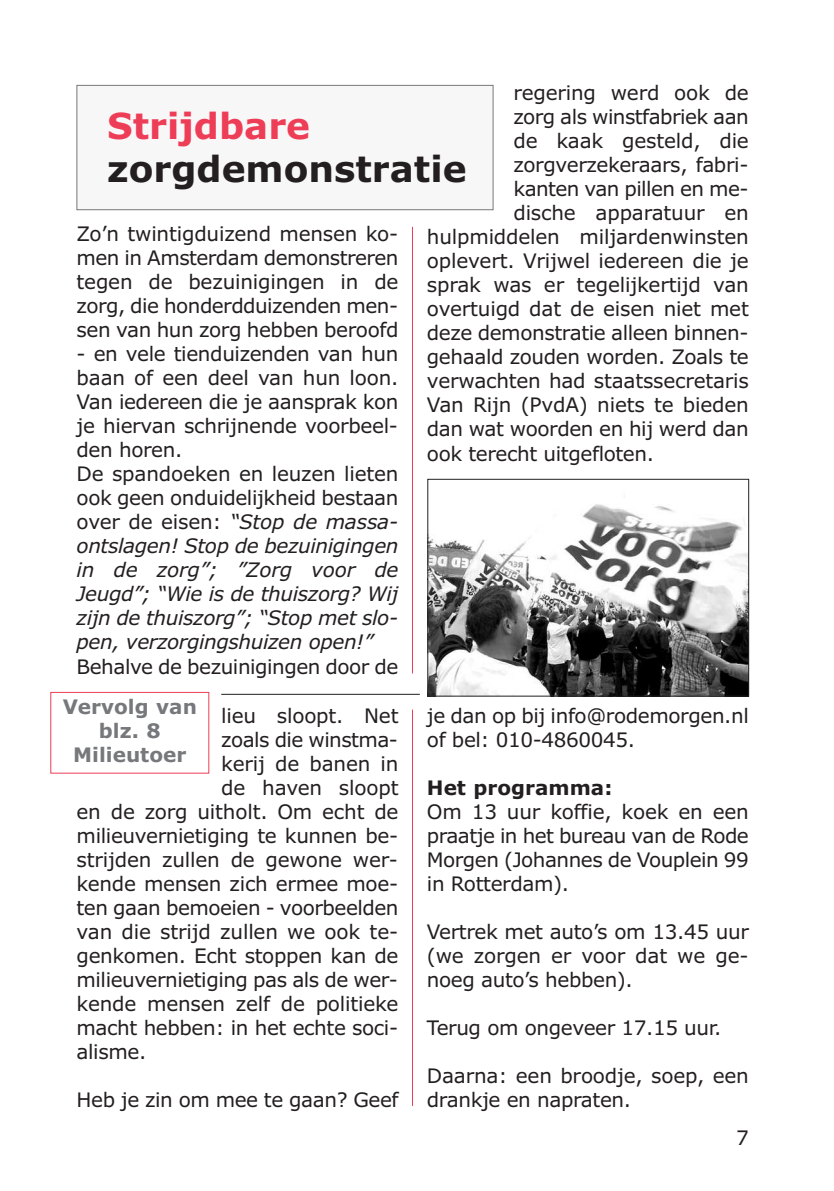
<style>
.page{position:relative;width:834px;height:1191px;background:#fff}
.page>*{position:absolute;margin:0;border:0;box-sizing:border-box;transform-origin:0 0}
.t1{font:700 36px "Verdana";color:#231f20}
.t2{font:700 36px "Verdana";color:#ee3d56}
.t3{font:20px/24px "Verdana";letter-spacing:-.02em;color:#231f20;text-align:justify}
.t4{font:700 20px/24px "Verdana";color:#76787b;text-align:center}
.t5{font:700 20px "Verdana";color:#231f20}
.s1{font-style:italic}
</style>
<div class="page">
<div style="left:77px;top:86px;width:415px;height:123px;background:#f7f7f8"></div>
<div style="left:77px;top:85px;width:416px;height:125px;border:1px solid #76787b"></div>
<hr style="left:412px;top:227px;width:1px;height:446px;background:#ee3d56">
<div style="left:50px;top:692px;width:159px;height:81px;border:1px solid #ee3d56"></div>
<img style="left:429px;top:504px;width:317px;height:190px">
<div style="left:427px;top:479px;width:321px;height:217px;border:1px solid #231f20"></div>
<hr style="left:221px;top:694px;width:199px;height:1px;background:#231f20">
<hr style="left:412px;top:709px;width:1px;height:397px;background:#ee3d56">
<p class="t3" style="left:513px;top:81px;width:237px">regering werd ook de</p>
<p class="t3" style="left:513px;top:105px;width:237px">zorg als winstfabriek aan</p>
<p class="t3" style="left:513px;top:129px;width:237px">de kaak gesteld, die</p>
<p class="t3" style="left:513px;top:153px;width:236px">zorgverzekeraars, fabri-</p>
<p class="t3" style="left:513px;top:177px;width:236px">kanten van pillen en me-</p>
<p class="t3" style="left:513px;top:201px;width:237px">dische apparatuur en</p>
<p class="t3" style="left:427px;top:225px;width:323px">hulpmiddelen miljardenwinsten</p>
<p class="t3" style="left:427px;top:249px;width:323px">oplevert. Vrijwel iedereen die je</p>
<p class="t3" style="left:427px;top:273px;width:323px">sprak was er tegelijkertijd van</p>
<p class="t3" style="left:427px;top:297px;width:323px">overtuigd dat de eisen niet met</p>
<p class="t3" style="left:427px;top:321px;width:323px">deze demonstratie alleen binnen-</p>
<p class="t3" style="left:427px;top:345px;width:323px">gehaald zouden worden. Zoals te</p>
<p class="t3" style="left:427px;top:369px;width:323px">verwachten had staatssecretaris</p>
<p class="t3" style="left:427px;top:393px;width:323px">Van Rijn (PvdA) niets te bieden</p>
<p class="t3" style="left:427px;top:417px;width:323px">dan wat woorden en hij werd dan</p>
<p class="t3" style="left:427px;top:441px;width:228px">ook terecht uitgefloten.</p>
<h1 class="t2" style="left:107px;top:105px;width:204px">Strijdbare</h1>
<h1 class="t1" style="left:107px;top:149px;width:361px">zorgdemonstratie</h1>
<p class="t3" style="left:77px;top:222px;width:323px">Zo’n twintigduizend mensen ko&shy;men in Amsterdam demonstreren tegen de bezuinigingen in de zorg, die honderdduizenden men&shy;sen van hun zorg hebben beroofd</p>
<p class="t3" style="left:77px;top:342px;width:323px;text-align:left">- en vele tienduizenden van hun baan of een deel van hun loon.<br>Van iedereen die je aansprak kon je hiervan schrijnende voorbeel&shy;den horen.<br>De spandoeken en leuzen lieten ook geen onduidelijkheid bestaan over de eisen: <span class="s1">“Stop de massa&shy;ontslagen! Stop de bezuinigingen in de zorg”; ”Zorg voor de<br>Jeugd”; “Wie is de thuiszorg? Wij zijn de thuiszorg”; “Stop met slo&shy;pen, verzorgingshuizen open!”</span></p>
<p class="t3" style="left:77px;top:654px;width:323px">Behalve de bezuinigingen door de</p>
<p class="t4" style="left:63px;top:695px;width:136px">Vervolg van blz. 8<br>Milieutoer</p>
<p class="t3" style="left:221px;top:703px;width:179px">lieu sloopt. Net</p>
<p class="t3" style="left:221px;top:727px;width:178px">zoals die winstma-</p>
<p class="t3" style="left:221px;top:751px;width:179px">kerij de banen in</p>
<p class="t3" style="left:221px;top:775px;width:179px">de haven sloopt</p>
<p class="t3" style="left:77px;top:799px;width:323px">en de zorg uitholt. Om echt de</p>
<p class="t3" style="left:77px;top:823px;width:323px">milieuvernietiging te kunnen be-</p>
<p class="t3" style="left:77px;top:847px;width:323px">strijden zullen de gewone wer-</p>
<p class="t3" style="left:77px;top:871px;width:323px">kende mensen zich ermee moe-</p>
<p class="t3" style="left:77px;top:895px;width:323px">ten gaan bemoeien - voorbeelden</p>
<p class="t3" style="left:77px;top:919px;width:323px">van die strijd zullen we ook te-</p>
<p class="t3" style="left:77px;top:943px;width:323px">genkomen. Echt stoppen kan de</p>
<p class="t3" style="left:77px;top:967px;width:323px">milieuvernietiging pas als de wer-</p>
<p class="t3" style="left:77px;top:991px;width:323px">kende mensen zelf de politieke</p>
<p class="t3" style="left:77px;top:1015px;width:323px">macht hebben: in het echte soci-</p>
<p class="t3" style="left:77px;top:1039px;width:71px">alisme.</p>
<p class="t3" style="left:77px;top:1087px;width:323px">Heb je zin om mee te gaan? Geef</p>
<p class="t3" style="left:427px;top:703px;width:323px">je dan op bij info@rodemorgen.nl of bel: 010-4860045.</p>
<p class="t5" style="left:427px;top:776px;width:187px">Het programma:</p>
<p class="t3" style="left:427px;top:799px;width:323px">Om 13 uur koffie, koek en een praatje in het bureau van de Rode Morgen (Johannes de Vouplein 99 in Rotterdam).</p>
<p class="t3" style="left:427px;top:919px;width:323px">Vertrek met auto’s om 13.45 uur (we zorgen er voor dat we ge&shy;noeg auto’s hebben).</p>
<p class="t3" style="left:427px;top:1015px;width:296px">Terug om ongeveer 17.15 uur.</p>
<p class="t3" style="left:427px;top:1063px;width:323px">Daarna: een broodje, soep, een drankje en napraten.</p>
<p class="t3" style="left:736px;top:1125px;width:14px">7</p>
</div>
